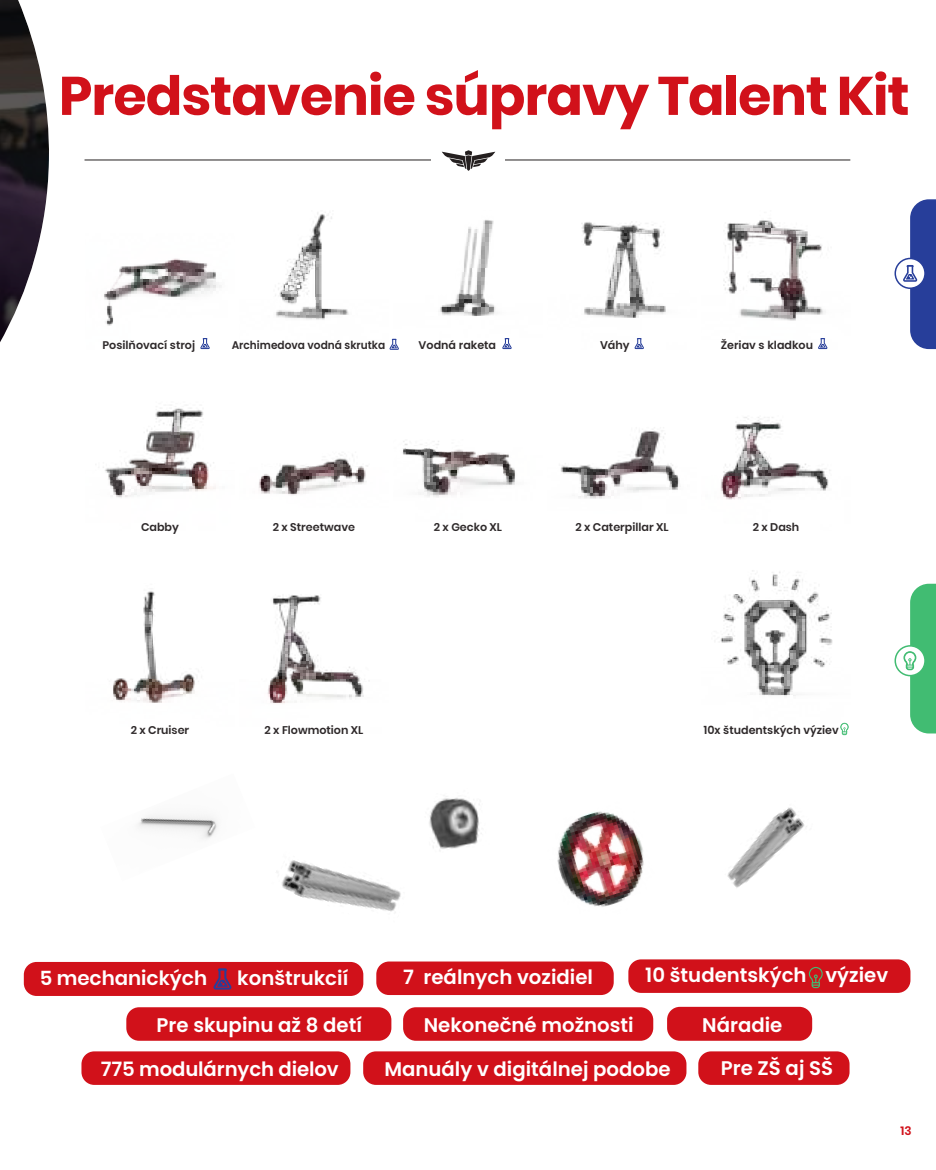
<style>
.page{position:relative;width:936px;height:1170px;background:#fff}
.page>*{position:absolute;margin:0;border:0;box-sizing:border-box;transform-origin:0 0}
.t1{font:700 54px "Poppins";letter-spacing:-.02em;color:#d1111a}
.t2{font:600 19.65px "Poppins";color:#fff}
.t3{font:600 12px "Poppins";color:#d1111a}
.t4{font:600 11.1px "Poppins";color:#2e292a}
.t5{font:600 11.1px "Poppins";color:#2e292a;scale:.95 1}
</style>
<div class="page">
<svg style="left:0;top:0;width:102px;height:342px"></svg>
<hr style="left:84px;top:160px;width:766px;height:1px;background:#241f1f">
<div style="left:431px;top:141px;width:74px;height:37px;background:#fff"></div>
<svg style="left:442px;top:150px;width:53px;height:21px"></svg>
<img style="left:275px;top:212px;width:74px;height:108px">
<img style="left:85px;top:199px;width:136px;height:143px">
<svg style="left:200px;top:338px;width:10px;height:11px"></svg>
<svg style="left:389px;top:339px;width:10px;height:11px"></svg>
<img style="left:393px;top:220px;width:119px;height:129px">
<img style="left:723px;top:220px;width:105px;height:129px">
<svg style="left:502px;top:338px;width:9px;height:11px"></svg>
<svg style="left:818px;top:338px;width:9px;height:11px"></svg>
<img style="left:581px;top:222px;width:85px;height:96px">
<svg style="left:634px;top:338px;width:10px;height:11px"></svg>
<img style="left:103px;top:408px;width:113px;height:90px">
<img style="left:113px;top:591px;width:82px;height:112px">
<img style="left:259px;top:455px;width:109px;height:40px">
<img style="left:561px;top:427px;width:119px;height:72px">
<img style="left:721px;top:417px;width:109px;height:83px">
<img style="left:402px;top:441px;width:113px;height:56px">
<img style="left:267px;top:595px;width:97px;height:109px">
<div style="left:81px;top:1051px;width:269px;height:33px;background:#d1111a;border-radius:13px"></div>
<div style="left:698px;top:1051px;width:151px;height:33px;background:#d1111a;border-radius:13px"></div>
<div style="left:363px;top:1051px;width:323px;height:33px;background:#d1111a;border-radius:13px"></div>
<svg style="left:895px;top:258px;width:29px;height:30px"></svg>
<div style="left:894px;top:258px;width:31px;height:31px;border:2px solid #273e9a;border-radius:50%"></div>
<svg style="left:902px;top:199px;width:33px;height:150px"></svg>
<img style="left:138px;top:815px;width:80px;height:24px">
<img style="left:727px;top:807px;width:80px;height:81px">
<img style="left:429px;top:798px;width:53px;height:53px">
<img style="left:557px;top:811px;width:87px;height:96px">
<img style="left:276px;top:860px;width:125px;height:52px">
<div style="left:667px;top:1006px;width:145px;height:34px;background:#d1111a;border-radius:13px"></div>
<div style="left:126px;top:1007px;width:265px;height:33px;background:#d1111a;border-radius:13px"></div>
<div style="left:403px;top:1007px;width:250px;height:33px;background:#d1111a;border-radius:13px"></div>
<svg style="left:895px;top:645px;width:29px;height:30px"></svg>
<div style="left:894px;top:645px;width:31px;height:31px;border:2px solid #41bc72;border-radius:50%"></div>
<svg style="left:903px;top:583px;width:32px;height:150px"></svg>
<svg style="left:840px;top:723px;width:8px;height:12px"></svg>
<img style="left:720px;top:570px;width:126px;height:153px">
<div style="left:376px;top:961px;width:237px;height:33px;background:#d1111a;border-radius:13px"></div>
<div style="left:24px;top:961px;width:339px;height:34px;background:#d1111a;border-radius:13px"></div>
<svg style="left:213px;top:968px;width:18px;height:21px"></svg>
<div style="left:628px;top:959px;width:282px;height:33px;background:#d1111a;border-radius:13px"></div>
<svg style="left:808px;top:966px;width:15px;height:22px"></svg>
<h1 class="t1" style="left:59px;top:65px;width:852px">Predstavenie súpravy Talent Kit</h1>
<p class="t4" style="left:102px;top:339px;width:94px">Posilňovací stroj</p>
<p class="t5" style="left:232px;top:339px;width:163px">Archimedova vodná skrutka</p>
<p class="t4" style="left:418px;top:339px;width:79px">Vodná raketa</p>
<p class="t4" style="left:600px;top:339px;width:31px">Váhy</p>
<p class="t4" style="left:720px;top:339px;width:94px">Žeriav s kladkou</p>
<p class="t4" style="left:141px;top:520px;width:39px">Cabby</p>
<p class="t4" style="left:273px;top:520px;width:84px">2 x Streetwave</p>
<p class="t4" style="left:434px;top:520px;width:70px">2 x Gecko XL</p>
<p class="t4" style="left:575px;top:520px;width:95px">2 x Caterpillar XL</p>
<p class="t4" style="left:752px;top:520px;width:48px">2 x Dash</p>
<p class="t4" style="left:131px;top:723px;width:60px">2 x Cruiser</p>
<p class="t4" style="left:264px;top:723px;width:100px">2 x Flowmotion XL</p>
<p class="t4" style="left:703px;top:723px;width:137px">10x študentských výziev</p>
<p class="t2" style="left:40px;top:966px;width:169px">5 mechanických</p>
<p class="t2" style="left:237px;top:966px;width:113px">konštrukcií</p>
<p class="t2" style="left:403px;top:965px;width:191px">7 reálnych vozidiel</p>
<p class="t2" style="left:645px;top:964px;width:244px">10 študentských výziev</p>
<p class="t2" style="left:156px;top:1013px;width:207px">Pre skupinu až 8 detí</p>
<p class="t2" style="left:101px;top:1057px;width:239px">775 modulárnych dielov</p>
<p class="t2" style="left:702px;top:1013px;width:82px">Náradie</p>
<p class="t2" style="left:423px;top:1013px;width:211px">Nekonečné možnosti</p>
<p class="t2" style="left:384px;top:1057px;width:288px">Manuály v digitálnej podobe</p>
<p class="t2" style="left:720px;top:1056px;width:114px">Pre ZŠ aj SŠ</p>
<p class="t3" style="left:900px;top:1123px;width:13px">13</p>
</div>
